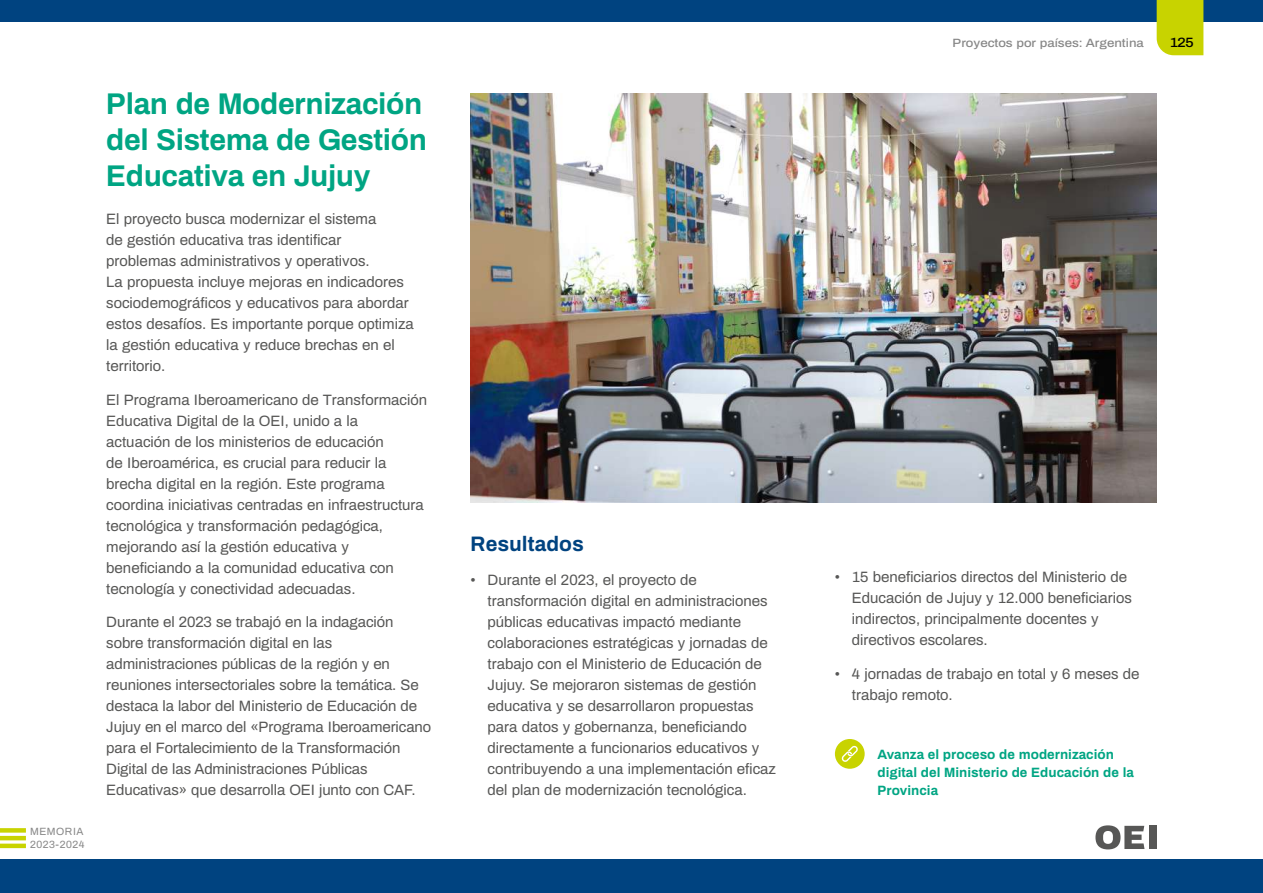
<style>
.page{position:relative;width:1263px;height:893px;background:#fff}
.page>*{position:absolute;margin:0;border:0;box-sizing:border-box;transform-origin:0 0}
.t1{font:700 30px/36px "Archivo";letter-spacing:-.015em;color:#00a583}
.t2{font:700 21px "Archivo";color:#004380}
.t3{font:15px/21px "Archivo";color:#575756}
.t4{font:700 13.5px/18px "Archivo";color:#00a583}
.t5{font:500 13.5px "Archivo";color:#000;scale:1.1 1}
.t6{font:500 12px "Archivo";color:#878787;scale:1.1 1}
.t7{font:10.5px/12.6px "Archivo";letter-spacing:.05em;color:#878787}
</style>
<div class="page">
<div style="left:0;top:0;width:1263px;height:21px;background:#004380"></div>
<div style="left:0;top:859px;width:1263px;height:34px;background:#004380"></div>
<div style="left:1157px;top:0;width:46px;height:55px;background:#c8d300"></div>
<svg style="left:1095px;top:825px;width:49px;height:24px"></svg>
<div style="left:1149px;top:826px;width:8px;height:23px;background:#575756"></div>
<hr style="left:0;top:844px;width:26px;height:4px;background:#c8d300">
<hr style="left:0;top:836px;width:26px;height:4px;background:#c8d300">
<div style="left:0;top:828px;width:26px;height:5px;background:#c8d300"></div>
<img style="left:471px;top:94px;width:686px;height:409px">
<div style="left:835px;top:739px;width:30px;height:30px;background:#c8d300;border-radius:50%"></div>
<svg style="left:842px;top:746px;width:16px;height:16px"></svg>
<p class="t7" style="left:30px;top:825px;width:56px">MEMORIA<br>2023-2024</p>
<h1 class="t1" style="left:106px;top:84px;width:322px">Plan de Modernización del Sistema de Gestión<br>Educativa en Jujuy</h1>
<p class="t3" style="left:106px;top:207px;width:309px">El proyecto busca modernizar el sistema<br>de gestión educativa tras identificar problemas administrativos y operativos.<br>La propuesta incluye mejoras en indicadores sociodemográficos y educativos para abordar estos desafíos. Es importante porque optimiza la gestión educativa y reduce brechas en el territorio.</p>
<p class="t3" style="left:106px;top:388px;width:322px">El Programa Iberoamericano de Transformación Educativa Digital de la OEI, unido a la<br>actuación de los ministerios de educación<br>de Iberoamérica, es crucial para reducir la brecha digital en la región. Este programa coordina iniciativas centradas en infraestructura tecnológica y transformación pedagógica, mejorando así la gestión educativa y beneficiando a la comunidad educativa con tecnología y conectividad adecuadas.</p>
<p class="t3" style="left:106px;top:611px;width:326px">Durante el 2023 se trabajó en la indagación sobre transformación digital en las administraciones públicas de la región y en reuniones intersectoriales sobre la temática. Se destaca la labor del Ministerio de Educación de Jujuy en el marco del «Programa Iberoamericano para el Fortalecimiento de la Transformación Digital de las Administraciones Públicas Educativas» que desarrolla OEI junto con CAF.</p>
<h2 class="t2" style="left:471px;top:529px;width:115px">Resultados</h2>
<p class="t3" style="left:488px;top:568px;width:290px;text-indent:-17px">• Durante el 2023, el proyecto de transformación digital en administraciones públicas educativas impactó mediante colaboraciones estratégicas y jornadas de trabajo con el Ministerio de Educación de Jujuy. Se mejoraron sistemas de gestión educativa y se desarrollaron propuestas para datos y gobernanza, beneficiando directamente a funcionarios educativos y contribuyendo a una implementación eficaz del plan de modernización tecnológica.</p>
<p class="t6" style="left:952px;top:34px;width:175px">Proyectos por países: Argentina</p>
<p class="t5" style="left:1170px;top:32px;width:23px">125</p>
<p class="t3" style="left:852px;top:565px;width:282px;text-indent:-17px">• 15 beneficiarios directos del Ministerio de Educación de Jujuy y 12.000 beneficiarios indirectos, principalmente docentes y directivos escolares.</p>
<p class="t3" style="left:852px;top:662px;width:289px;text-indent:-17px">• 4 jornadas de trabajo en total y 6 meses de trabajo remoto.</p>
<p class="t4" style="left:877px;top:745px;width:258px">Avanza el proceso de modernización digital del Ministerio de Educación de la<br>Provincia</p>
</div>
